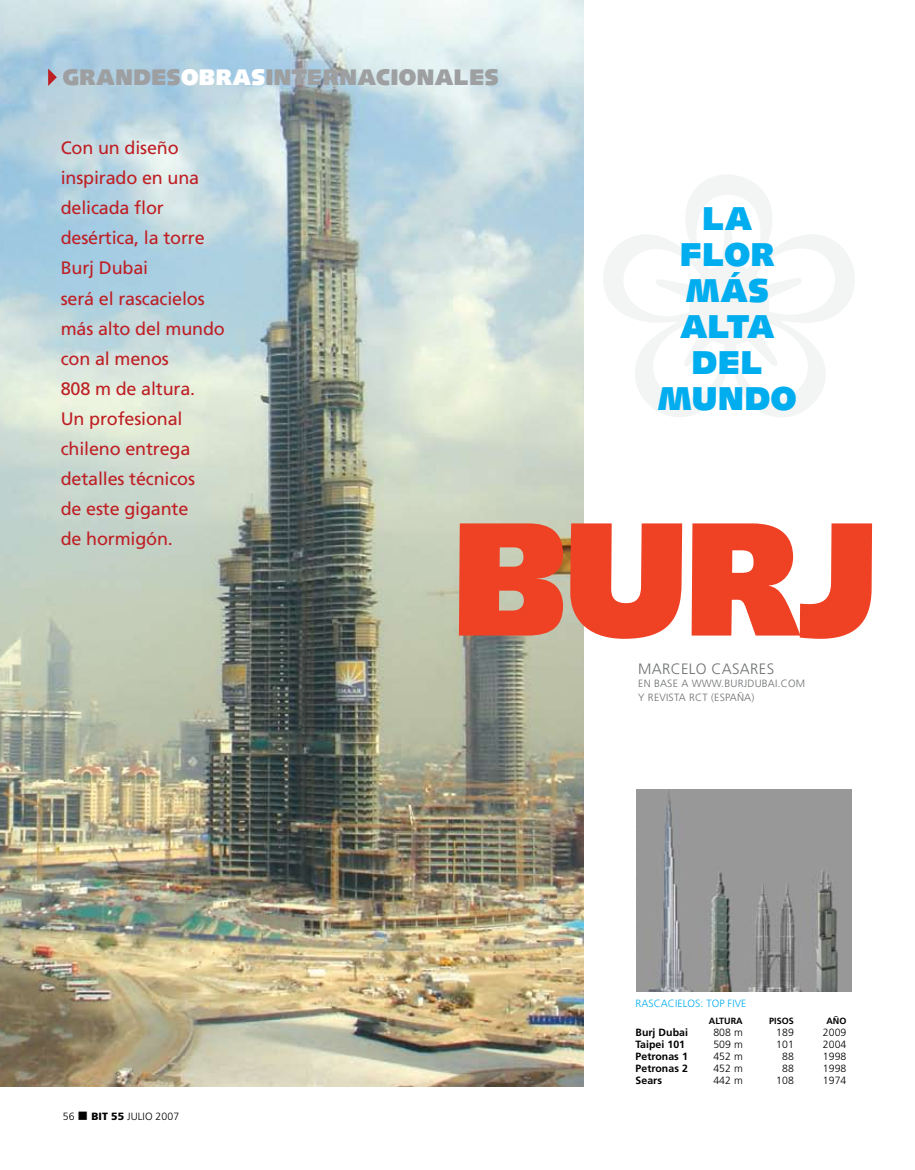
<style>
.page{position:relative;width:915px;height:1170px;background:#fff}
.page>*{position:absolute;margin:0;border:0;box-sizing:border-box;transform-origin:0 0}
.t1{font:900 162px "Syntax";color:#ef4123}
.t2{font:900 33px "Syntax";letter-spacing:.015em;color:#00adef}
.t3{font:900 22.5px "Syntax";letter-spacing:.02em;color:#9d9fa1}
.t4{font:18px/30px "Frutiger";letter-spacing:-.01em;color:#be1f24}
.t5{font:300 15px "Frutiger";letter-spacing:.02em;color:#6d6f71}
.t6{font:300 10.5px "Frutiger";letter-spacing:.005em;color:#000}
.t7{font:300 10.5px/13.5px "Frutiger";letter-spacing:.02em;color:#6d6f71}
.t8{font:700 10.5px "Frutiger";letter-spacing:.005em;color:#000}
.t9{font:300 10.5px "Frutiger";letter-spacing:.005em;color:#00adef}
.t10{font:700 9px "Frutiger";letter-spacing:.005em;color:#000}
.s1{color:#fff}
.s2{font-weight:900}
</style>
<div class="page">
<img style="left:0;top:0;width:583px;height:1086px">
<svg style="left:603px;top:175px;width:251px;height:242px"></svg>
<svg style="left:48px;top:69px;width:9px;height:17px"></svg>
<img style="left:636px;top:789px;width:215px;height:202px">
<p class="t3" style="left:63px;top:64px;width:437px">GRANDES<span class="s1">OBRAS</span>INTERNACIONALES</p>
<p class="t4" style="left:61px;top:133px;width:165px">Con un diseño inspirado en una delicada flor desértica, la torre<br>Burj Dubai<br>será el rascacielos más alto del mundo con al menos<br>808 m de altura.<br>Un profesional chileno entrega detalles técnicos<br>de este gigante<br>de hormigón.</p>
<p class="t6" style="left:63px;top:1109px;width:71px">56 ■ <span class="s2">BIT 55</span> JULIO</p>
<p class="t6" style="left:156px;top:1109px;width:25px">2007</p>
<h2 class="t2" style="left:702px;top:199px;width:51px">LA</h2>
<h2 class="t2" style="left:679px;top:235px;width:47px">FLOR</h2>
<h2 class="t2" style="left:686px;top:271px;width:82px">MÁS</h2>
<h2 class="t2" style="left:679px;top:307px;width:25px">ALTA</h2>
<h2 class="t2" style="left:691px;top:343px;width:24px">DEL</h2>
<h2 class="t2" style="left:658px;top:379px;width:87px">MUNDO</h2>
<h1 class="t1" style="left:451px;top:483px;width:428px">BURJ</h1>
<p class="t5" style="left:638px;top:660px;width:137px">MARCELO CASARES</p>
<p class="t7" style="left:638px;top:676px;width:167px">EN BASE A WWW.BURJDUBAI.COM<br>Y REVISTA RCT</p>
<p class="t7" style="left:710px;top:690px;width:45px">(ESPAÑA)</p>
<p class="t9" style="left:635px;top:997px;width:112px">RASCACIELOS: TOP FIVE</p>
<p class="t10" style="left:708px;top:1015px;width:35px">ALTURA</p>
<p class="t10" style="left:768px;top:1015px;width:26px">PISOS</p>
<p class="t10" style="left:826px;top:1015px;width:22px">AÑO</p>
<p class="t8" style="left:635px;top:1025px;width:54px">Burj Dubai</p>
<p class="t6" style="left:713px;top:1025px;width:31px">808 M</p>
<p class="t6" style="left:776px;top:1025px;width:19px">189</p>
<p class="t6" style="left:822px;top:1025px;width:25px">2009</p>
<p class="t8" style="left:635px;top:1037px;width:51px">Taipei 101</p>
<p class="t6" style="left:713px;top:1037px;width:31px">509 M</p>
<p class="t6" style="left:776px;top:1037px;width:19px">101</p>
<p class="t6" style="left:822px;top:1037px;width:25px">2004</p>
<p class="t8" style="left:635px;top:1049px;width:54px">Petronas 1</p>
<p class="t6" style="left:713px;top:1049px;width:31px">452 M</p>
<p class="t6" style="left:781px;top:1049px;width:13px">88</p>
<p class="t6" style="left:822px;top:1049px;width:25px">1998</p>
<p class="t8" style="left:635px;top:1061px;width:54px">Petronas 2</p>
<p class="t6" style="left:713px;top:1061px;width:31px">452 M</p>
<p class="t6" style="left:781px;top:1061px;width:13px">88</p>
<p class="t6" style="left:822px;top:1061px;width:25px">1998</p>
<p class="t8" style="left:635px;top:1073px;width:28px">Sears</p>
<p class="t6" style="left:713px;top:1073px;width:31px">442 M</p>
<p class="t6" style="left:776px;top:1073px;width:19px">108</p>
<p class="t6" style="left:822px;top:1073px;width:25px">1974</p>
</div>
